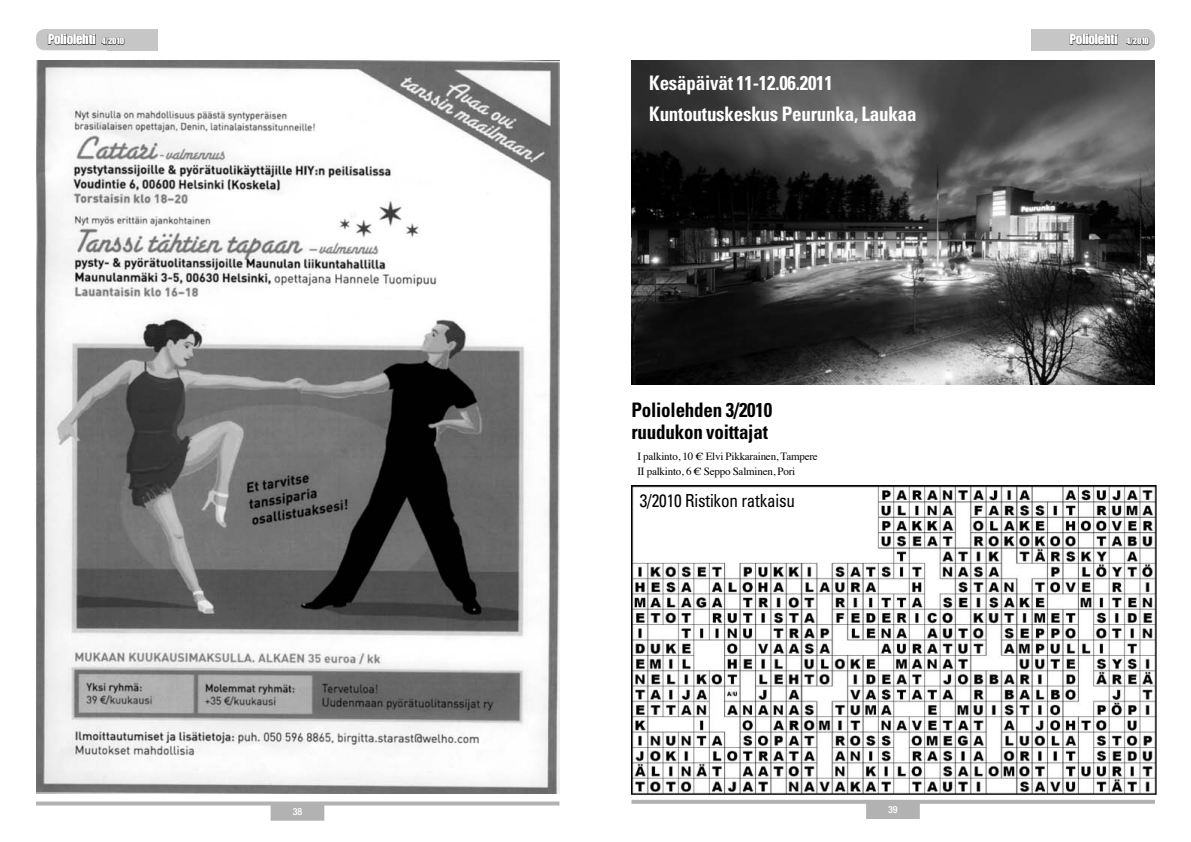
<style>
.page{position:relative;width:1191px;height:842px;background:#fff}
.page>*{position:absolute;margin:0;border:0;box-sizing:border-box;transform-origin:0 0}
.t1{font:700 condensed 20px/31px "Univers";letter-spacing:-.01em;color:#fff;scale:.95 1}
.t2{font:700 condensed 20px/22px "Univers";letter-spacing:-.01em;color:#000;scale:.95 1}
.t3{font:condensed 18px "Univers";letter-spacing:-.01em;color:#000;scale:.95 1}
.t4{font:14px "Impact";letter-spacing:-.005em;color:#fff}
.t5{font:11px/15px "Times";letter-spacing:-.02em;color:#000}
.t6{font:500 condensed 10px "Helvetica Neue";color:#fff}
.s1{font-size:9px}
</style>
<div class="page">
<svg style="left:631px;top:800px;width:524px;height:4px;background:#b6b5b5"></svg>
<div style="left:866px;top:803px;width:53px;height:16px;background:#b3b2b2"></div>
<div style="left:1030px;top:29px;width:51px;height:22px;background:#c6c6c6"></div>
<div style="left:1051px;top:29px;width:104px;height:22px;background:#c6c6c6;border-radius:9px"></div>
<svg style="left:1069px;top:34px;width:48px;height:11px"></svg>
<svg style="left:1126px;top:37px;width:23px;height:8px"></svg>
<svg style="left:36px;top:801px;width:523px;height:4px;background:#bdbcbc"></svg>
<div style="left:271px;top:805px;width:53px;height:16px;background:#b3b2b2"></div>
<div style="left:108px;top:29px;width:50px;height:21px;background:#c6c6c6"></div>
<div style="left:36px;top:29px;width:102px;height:21px;background:#c6c6c6;border-radius:9px"></div>
<svg style="left:48px;top:34px;width:76px;height:11px"></svg>
<img style="left:631px;top:485px;width:526px;height:313px">
<img style="left:36px;top:60px;width:523px;height:734px">
<img style="left:631px;top:60px;width:524px;height:324px">
<p class="t4" style="left:48px;top:31px;width:78px">Poliolehti <span class="s1">4/2010</span></p>
<p class="t6" style="left:293px;top:805px;width:11px">38</p>
<h1 class="t1" style="left:649px;top:67px;width:283px">Kesäpäivät 11-12.06.2011<br>Kuntoutuskeskus Peurunka, Laukaa</h1>
<h1 class="t2" style="left:631px;top:398px;width:150px">Poliolehden 3/2010 ruudukon voittajat</h1>
<p class="t5" style="left:637px;top:447px;width:182px">I palkinto, 10 € Elvi Pikkarainen, Tampere<br>II palkinto, 6 € Seppo Salminen, Pori</p>
<h2 class="t3" style="left:640px;top:490px;width:165px">3/2010 Ristikon ratkaisu</h2>
<p class="t6" style="left:888px;top:803px;width:11px">39</p>
<p class="t4" style="left:1069px;top:31px;width:81px">Poliolehti <span class="s1">4/2010</span></p>
</div>
